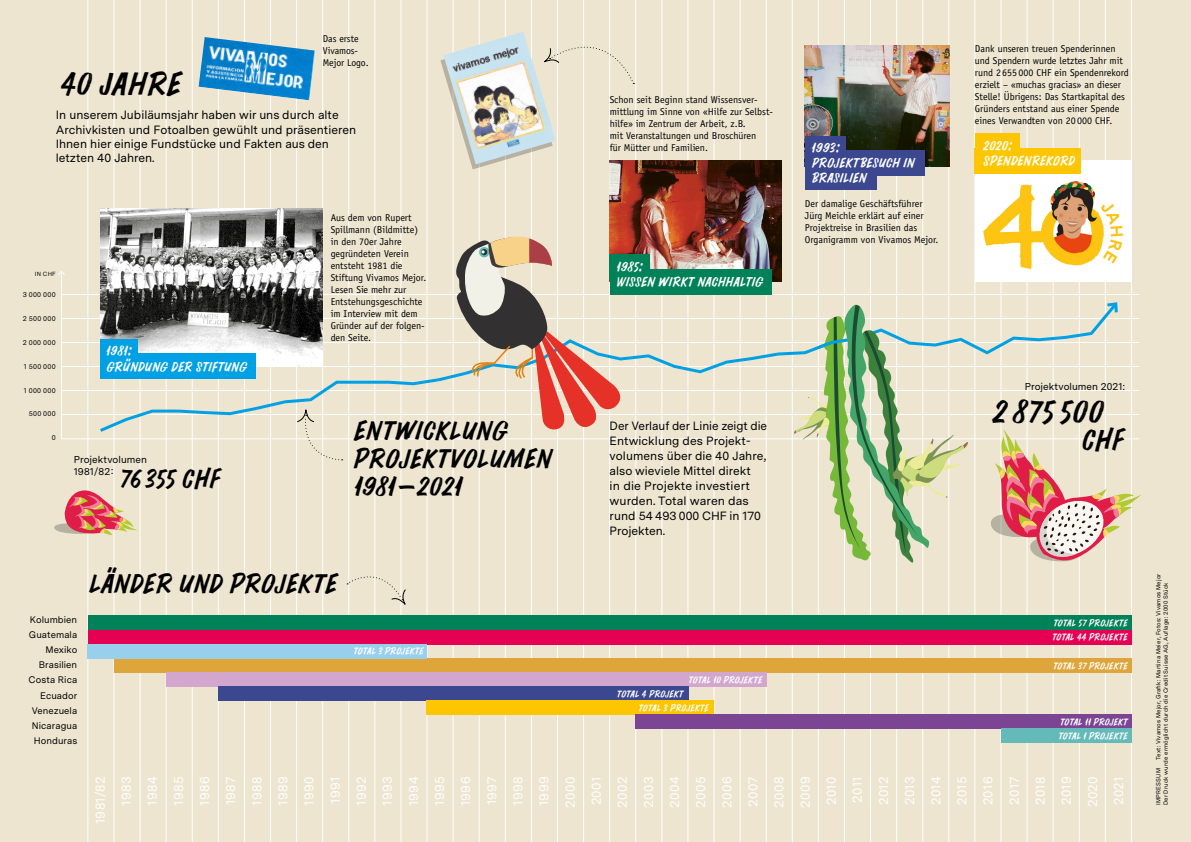
<style>
.page{position:relative;width:1191px;height:842px;background:#ede5d0}
.page>*{position:absolute;margin:0;border:0;box-sizing:border-box;transform-origin:0 0}
.t1{font:30px "Prachar";color:#000}
.t2{font:27px "Prachar";color:#000}
.t3{font:25px/28px "Prachar";color:#000}
.t4{font:24.5px "Prachar";letter-spacing:-.01em;color:#000}
.t5{font:13px/26.1px "Messina Sans";letter-spacing:.025em;color:#fff;text-align:right}
.t6{font:12.5px/15px "Prachar";color:#fff}
.t7{font:12px/15px "Messina Sans";color:#000}
.t8{font:10px/12px "Officina Sans Std";color:#000}
.t9{font:10px/12px "Messina Sans";letter-spacing:.005em;color:#000}
.t10{font:9.5px/15.1px "Messina Sans";letter-spacing:.005em;color:#000;text-align:right}
.t11{font:9px/14.2px "Prachar";color:#fff}
.t12{font:7px "Messina Sans";letter-spacing:.045em;color:#000}
.t13{font:6px/7.2px "Messina Sans";letter-spacing:.025em;color:#000}
</style>
<div class="page">
<hr style="left:88px;top:0;width:1px;height:842px;background:#fff">
<hr style="left:114px;top:0;width:1px;height:842px;background:#fff">
<hr style="left:140px;top:0;width:1px;height:842px;background:#fff">
<hr style="left:166px;top:0;width:1px;height:842px;background:#fff">
<hr style="left:192px;top:0;width:1px;height:842px;background:#fff">
<hr style="left:218px;top:0;width:1px;height:842px;background:#fff">
<hr style="left:244px;top:0;width:1px;height:842px;background:#fff">
<hr style="left:270px;top:0;width:1px;height:842px;background:#fff">
<hr style="left:296px;top:0;width:1px;height:842px;background:#fff">
<hr style="left:322px;top:0;width:1px;height:842px;background:#fff">
<hr style="left:348px;top:0;width:1px;height:842px;background:#fff">
<hr style="left:375px;top:0;width:1px;height:842px;background:#fff">
<hr style="left:401px;top:0;width:1px;height:842px;background:#fff">
<hr style="left:427px;top:0;width:1px;height:842px;background:#fff">
<hr style="left:453px;top:0;width:1px;height:842px;background:#fff">
<hr style="left:479px;top:0;width:1px;height:842px;background:#fff">
<hr style="left:505px;top:0;width:1px;height:842px;background:#fff">
<hr style="left:531px;top:0;width:1px;height:842px;background:#fff">
<hr style="left:557px;top:0;width:1px;height:842px;background:#fff">
<hr style="left:583px;top:0;width:1px;height:842px;background:#fff">
<hr style="left:609px;top:0;width:1px;height:842px;background:#fff">
<hr style="left:635px;top:0;width:1px;height:842px;background:#fff">
<hr style="left:661px;top:0;width:1px;height:842px;background:#fff">
<hr style="left:688px;top:0;width:1px;height:842px;background:#fff">
<hr style="left:714px;top:0;width:1px;height:842px;background:#fff">
<hr style="left:740px;top:0;width:1px;height:842px;background:#fff">
<hr style="left:766px;top:0;width:1px;height:842px;background:#fff">
<hr style="left:792px;top:0;width:1px;height:842px;background:#fff">
<hr style="left:818px;top:0;width:1px;height:842px;background:#fff">
<hr style="left:844px;top:0;width:1px;height:842px;background:#fff">
<hr style="left:870px;top:0;width:1px;height:842px;background:#fff">
<hr style="left:896px;top:0;width:1px;height:842px;background:#fff">
<hr style="left:922px;top:0;width:1px;height:842px;background:#fff">
<hr style="left:948px;top:0;width:1px;height:842px;background:#fff">
<hr style="left:974px;top:0;width:1px;height:842px;background:#fff">
<hr style="left:1000px;top:0;width:1px;height:842px;background:#fff">
<hr style="left:1027px;top:0;width:1px;height:842px;background:#fff">
<hr style="left:1053px;top:0;width:1px;height:842px;background:#fff">
<hr style="left:1079px;top:0;width:1px;height:842px;background:#fff">
<hr style="left:1105px;top:0;width:1px;height:842px;background:#fff">
<hr style="left:1131px;top:0;width:1px;height:842px;background:#fff">
<hr style="left:61px;top:439px;width:1078px;height:1px;background:#fff">
<hr style="left:61px;top:271px;width:1px;height:168px;background:#fff">
<svg style="left:58px;top:271px;width:7px;height:4px"></svg>
<hr style="left:61px;top:414px;width:1078px;height:1px;background:#fff">
<hr style="left:61px;top:390px;width:1078px;height:1px;background:#fff">
<hr style="left:61px;top:366px;width:1078px;height:1px;background:#fff">
<hr style="left:61px;top:342px;width:1078px;height:1px;background:#fff">
<hr style="left:61px;top:318px;width:1078px;height:1px;background:#fff">
<hr style="left:61px;top:294px;width:1078px;height:1px;background:#fff">
<div style="left:88px;top:616px;width:1043px;height:14px;background:#008157"></div>
<div style="left:88px;top:630px;width:1043px;height:14px;background:#e50054"></div>
<div style="left:114px;top:658px;width:1017px;height:14px;background:#dda53a"></div>
<div style="left:88px;top:644px;width:339px;height:14px;background:#98cfec"></div>
<div style="left:166px;top:672px;width:600px;height:14px;background:#d2a6cd"></div>
<div style="left:218px;top:686px;width:470px;height:15px;background:#3b478e"></div>
<div style="left:427px;top:701px;width:287px;height:14px;background:#fdc600"></div>
<div style="left:635px;top:715px;width:496px;height:14px;background:#7b4594"></div>
<div style="left:1001px;top:729px;width:130px;height:14px;background:#63bab8"></div>
<svg style="left:100px;top:300px;width:1009px;height:134px"></svg>
<svg style="left:1104px;top:301px;width:14px;height:14px"></svg>
<svg style="left:453px;top:235px;width:170px;height:197px"></svg>
<img style="left:609px;top:160px;width:172px;height:122px">
<img style="left:805px;top:45px;width:144px;height:122px">
<div style="left:609px;top:255px;width:41px;height:25px;background:#008157"></div>
<div style="left:805px;top:136px;width:40px;height:25px;background:#3b478e"></div>
<div style="left:609px;top:269px;width:162px;height:25px;background:#008157"></div>
<div style="left:805px;top:150px;width:119px;height:26px;background:#3b478e"></div>
<div style="left:805px;top:165px;width:71px;height:25px;background:#3b478e"></div>
<img style="left:100px;top:209px;width:223px;height:157px">
<div style="left:100px;top:339px;width:37px;height:26px;background:#00a0e4"></div>
<div style="left:100px;top:353px;width:155px;height:26px;background:#00a0e4"></div>
<img style="left:199px;top:37px;width:116px;height:63px">
<svg style="left:989px;top:426px;width:152px;height:137px"></svg>
<svg style="left:54px;top:487px;width:83px;height:49px"></svg>
<svg style="left:297px;top:410px;width:46px;height:51px"></svg>
<svg style="left:440px;top:28px;width:194px;height:141px"></svg>
<svg style="left:347px;top:567px;width:59px;height:39px"></svg>
<div style="left:975px;top:160px;width:156px;height:122px;background:#fff"></div>
<img style="left:983px;top:181px;width:140px;height:89px">
<div style="left:974px;top:133px;width:45px;height:26px;background:#fdc600"></div>
<div style="left:974px;top:148px;width:107px;height:25px;background:#fdc600"></div>
<svg style="left:793px;top:303px;width:175px;height:262px"></svg>
<p class="t8" style="left:323px;top:33px;width:47px">Das erste<br>Vivamos-<br>Mejor Logo.</p>
<p class="t8" style="left:975px;top:42px;width:155px">Dank unseren treuen Spenderinnen und Spendern wurde letztes Jahr mit rund 2 655 000 CHF ein Spendenrekord erzielt – «muchas gracias» an dieser Stelle! Übrigens: Das Startkapital des Gründers entstand aus einer Spende eines Verwandten von 20 000 CHF.</p>
<h1 class="t1" style="left:58px;top:60px;width:123px">40 Jahre</h1>
<p class="t8" style="left:609px;top:93px;width:165px">Schon seit Beginn stand Wissensver&shy;mittlung im Sinne von «Hilfe zur Selbst&shy;hilfe» im Zentrum der Arbeit, z.B.<br>mit Veranstaltungen und Broschüren<br>für Mütter und Familien.</p>
<p class="t7" style="left:56px;top:107px;width:302px;line-height:14.4px">In unserem Jubiläumsjahr haben wir uns durch alte Archivkisten und Fotoalben gewühlt und präsentieren Ihnen hier einige Fundstücke und Fakten aus den letzten 40 Jahren.</p>
<p class="t6" style="left:982px;top:138px;width:93px">2020:<br>Spendenrekord</p>
<p class="t6" style="left:810px;top:140px;width:105px">1993:<br>Projektbesuch in<br>Brasilien</p>
<p class="t13" style="left:35px;top:270px;width:22px">IN CHF</p>
<p class="t12" style="left:23px;top:289px;width:34px">3 000 000</p>
<p class="t12" style="left:23px;top:313px;width:34px">2 500 000</p>
<p class="t12" style="left:23px;top:337px;width:34px">2 000 000</p>
<p class="t12" style="left:24px;top:361px;width:33px">1 500 000</p>
<p class="t12" style="left:24px;top:385px;width:33px">1 000 000</p>
<p class="t12" style="left:29px;top:409px;width:29px">500 000</p>
<p class="t12" style="left:52px;top:433px;width:5px">0</p>
<p class="t6" style="left:106px;top:343px;width:142px;line-height:16px">1981:<br>Gründung der Stiftung</p>
<p class="t9" style="left:74px;top:453px;width:75px">Projektvolumen<br>1981/82:</p>
<h3 class="t4" style="left:118px;top:459px;width:102px">76 355 CHF</h3>
<p class="t8" style="left:331px;top:212px;width:97px">Aus dem von Rupert<br>Spillmann (Bildmitte) in den 70er Jahre gegründeten Verein entsteht 1981 die<br>Stiftung Vivamos Mejor.<br>Lesen Sie mehr zur<br>Entstehungsgeschichte im Interview mit dem<br>Gründer auf der folgen&shy;den Seite.</p>
<p class="t6" style="left:615px;top:259px;width:148px">1985:<br>Wissen wirkt nachhaltig</p>
<h3 class="t3" style="left:352px;top:416px;width:200px">entwicklung projektvolumen<br>1981–2021</h3>
<p class="t7" style="left:609px;top:418px;width:159px">Der Verlauf der Linie zeigt die<br>Entwicklung des Projekt&shy;volumens über die 40 Jahre, also wieviele Mittel direkt<br>in die Projekte investiert wurden. Total waren das rund 54 493 000 CHF in 170<br>Projekten.</p>
<h3 class="t3" style="left:87px;top:569px;width:250px">länder und projekte</h3>
<p class="t10" style="left:29px;top:612px;width:50px">Kolumbien<br>Guatemala<br>Mexiko<br>Brasilien<br>Costa Rica<br>Ecuador<br>Venezuela<br>Nicaragua<br>Honduras</p>
<p class="t11" style="left:353px;top:644px;width:72px">total 3 projekte</p>
<p class="t11" style="left:688px;top:672px;width:75px">total 10 projekte</p>
<p class="t11" style="left:616px;top:686px;width:68px">total 4 projekt</p>
<p class="t11" style="left:638px;top:700px;width:72px">total 3 projekte</p>
<p class="t8" style="left:805px;top:198px;width:135px">Der damalige Geschäftsführer<br>Jürg Meichle erklärt auf einer<br>Projektreise in Brasilien das<br>Organigramm von Vivamos Mejor.</p>
<p class="t9" style="left:1024px;top:380px;width:102px">Projektvolumen 2021:</p>
<h1 class="t1" style="left:991px;top:388px;width:112px">2 875 500</h1>
<h2 class="t2" style="left:1079px;top:418px;width:44px">CHF</h2>
<p class="t11" style="left:1051px;top:615px;width:77px">total 57 projekte total 44 projekte</p>
<p class="t11" style="left:1052px;top:658px;width:76px">total 37 projekte</p>
<p class="t11" style="left:1057px;top:714px;width:71px">total 11 projekt total 1 projekte</p>
<h3 class="t5" style="left:87px;top:824px;width:49px;rotate:-90deg">1981/82<br>1983<br>1984<br>1985<br>1986<br>1987<br>1988<br>1989<br>1990<br>1991<br>1992<br>1993<br>1994<br>1995<br>1996<br>1997<br>1998<br>1999<br>2000<br>2001<br>2002<br>2003<br>2004<br>2005<br>2006<br>2007<br>2008<br>2009<br>2010<br>2011<br>2012<br>2013<br>2014<br>2015<br>2016<br>2017<br>2018<br>2019<br>2020<br>2021</h3>
<p class="t13" style="left:1154px;top:805px;width:233px;text-indent:45px;rotate:-90deg">Text: Vivamos Mejor, Grafik: Martina Meier, Fotos: Vivamos Mejor<br>Der Druck wurde ermöglicht durch die Credit Suisse AG, Auflage: 2000 Stück</p>
<p class="t13" style="left:1154px;top:805px;width:39px;rotate:-90deg">IMPRESSUM</p>
</div>
